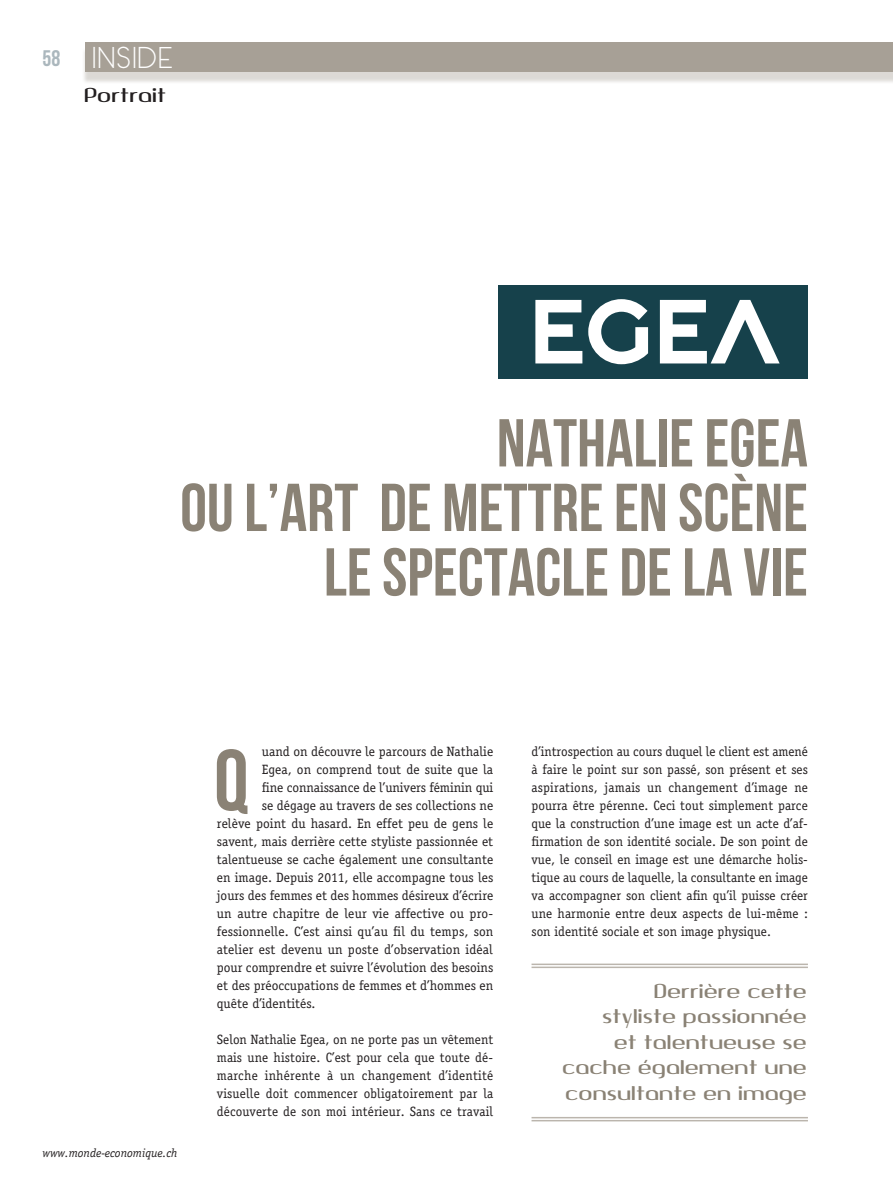
<style>
.page{position:relative;width:893px;height:1191px;background:#fff}
.page>*{position:absolute;margin:0;border:0;box-sizing:border-box;transform-origin:0 0}
.t1{font:86.55px "Bebas Neue";color:#8a8275}
.t2{font:67.5px/64.5px "Bebas Neue";color:#8a8275;text-align:right}
.t3{font:300 30px "Panama";color:#fff}
.t4{font:22.5px/25.5px "Quango";color:#8a8275;text-align:right}
.t5{font:22.5px "Quango";color:#231f20}
.t6{font:22.5px "Bebas Neue";color:#abb7bd}
.t7{font:13.5px/18px "Officina Serif";color:#231f20;text-align:justify}
.t8{font:italic 12px "Officina Serif";color:#231f20}
</style>
<div class="page">
<hr style="left:531px;top:963px;width:277px;height:2px;background:#bbb5ad">
<hr style="left:531px;top:966px;width:277px;height:2px;background:#bbb5ad">
<hr style="left:531px;top:1117px;width:277px;height:1px;background:#bbb5ad">
<hr style="left:531px;top:1120px;width:277px;height:1px;background:#bbb5ad">
<div style="left:81px;top:47px;width:812px;height:37px;background:#8a8275;opacity:.3"></div>
<div style="left:85px;top:43px;width:808px;height:29px;background:#a7a096"></div>
<div style="left:499px;top:285px;width:309px;height:93px;background:#16414b"></div>
<svg style="left:535px;top:300px;width:47px;height:63px"></svg>
<svg style="left:588px;top:299px;width:60px;height:65px"></svg>
<svg style="left:660px;top:300px;width:120px;height:63px"></svg>
<h3 class="t6" style="left:43px;top:46px;width:19px">58</h3>
<h3 class="t3" style="left:92px;top:40px;width:83px">INSIDE</h3>
<h3 class="t5" style="left:85px;top:83px;width:84px">Portrait</h3>
<h2 class="t2" style="left:180px;top:410px;width:629px">NATHALIE EGEA<br>OU L’ART DE METTRE EN SCÈNE<br>LE SPECTACLE DE LA VIE</h2>
<h1 class="t1" style="left:214px;top:733px;width:36px">Q</h1>
<p class="t7" style="left:262px;top:742px;width:233px">uand on découvre le parcours de Nathalie</p>
<p class="t7" style="left:262px;top:760px;width:233px">Egea, on comprend tout de suite que la</p>
<p class="t7" style="left:262px;top:778px;width:233px">fine connaissance de l’univers féminin qui</p>
<p class="t7" style="left:262px;top:796px;width:233px">se dégage au travers de ses collections ne</p>
<p class="t7" style="left:217px;top:814px;width:278px">relève point du hasard. En effet peu de gens le</p>
<p class="t7" style="left:217px;top:832px;width:278px">savent, mais derrière cette styliste passionnée et</p>
<p class="t7" style="left:217px;top:850px;width:278px">talentueuse se cache également une consultante</p>
<p class="t7" style="left:217px;top:868px;width:278px">en image. Depuis 2011, elle accompagne tous les</p>
<p class="t7" style="left:217px;top:886px;width:278px">jours des femmes et des hommes désireux d’écrire</p>
<p class="t7" style="left:217px;top:904px;width:278px">un autre chapitre de leur vie affective ou pro-</p>
<p class="t7" style="left:217px;top:922px;width:278px">fessionnelle. C’est ainsi qu’au fil du temps, son</p>
<p class="t7" style="left:217px;top:940px;width:278px">atelier est devenu un poste d’observation idéal</p>
<p class="t7" style="left:217px;top:958px;width:278px">pour comprendre et suivre l’évolution des besoins</p>
<p class="t7" style="left:217px;top:976px;width:278px">et des préoccupations de femmes et d’hommes en</p>
<p class="t7" style="left:217px;top:994px;width:100px">quête d’identités.</p>
<p class="t7" style="left:217px;top:1030px;width:278px">Selon Nathalie Egea, on ne porte pas un vêtement mais une histoire. C’est pour cela que toute dé&shy;marche inhérente à un changement d’identité visuelle doit commencer obligatoirement par la découverte de son moi intérieur. Sans ce travail</p>
<p class="t7" style="left:531px;top:742px;width:278px">d’introspection au cours duquel le client est amené à faire le point sur son passé, son présent et ses aspirations, jamais un changement d’image ne pourra être pérenne. Ceci tout simplement parce que la construction d’une image est un acte d’af&shy;firmation de son identité sociale. De son point de vue, le conseil en image est une démarche holis&shy;tique au cours de laquelle, la consultante en image va accompagner son client afin qu’il puisse créer une harmonie entre deux aspects de lui-même : son identité sociale et son image physique.</p>
<h3 class="t4" style="left:563px;top:978px;width:246px">Derrière cette<br>styliste passionnée<br>et talentueuse se cache également une consultante en image</h3>
<p class="t8" style="left:43px;top:1146px;width:136px">www.monde-economique.ch</p>
</div>
